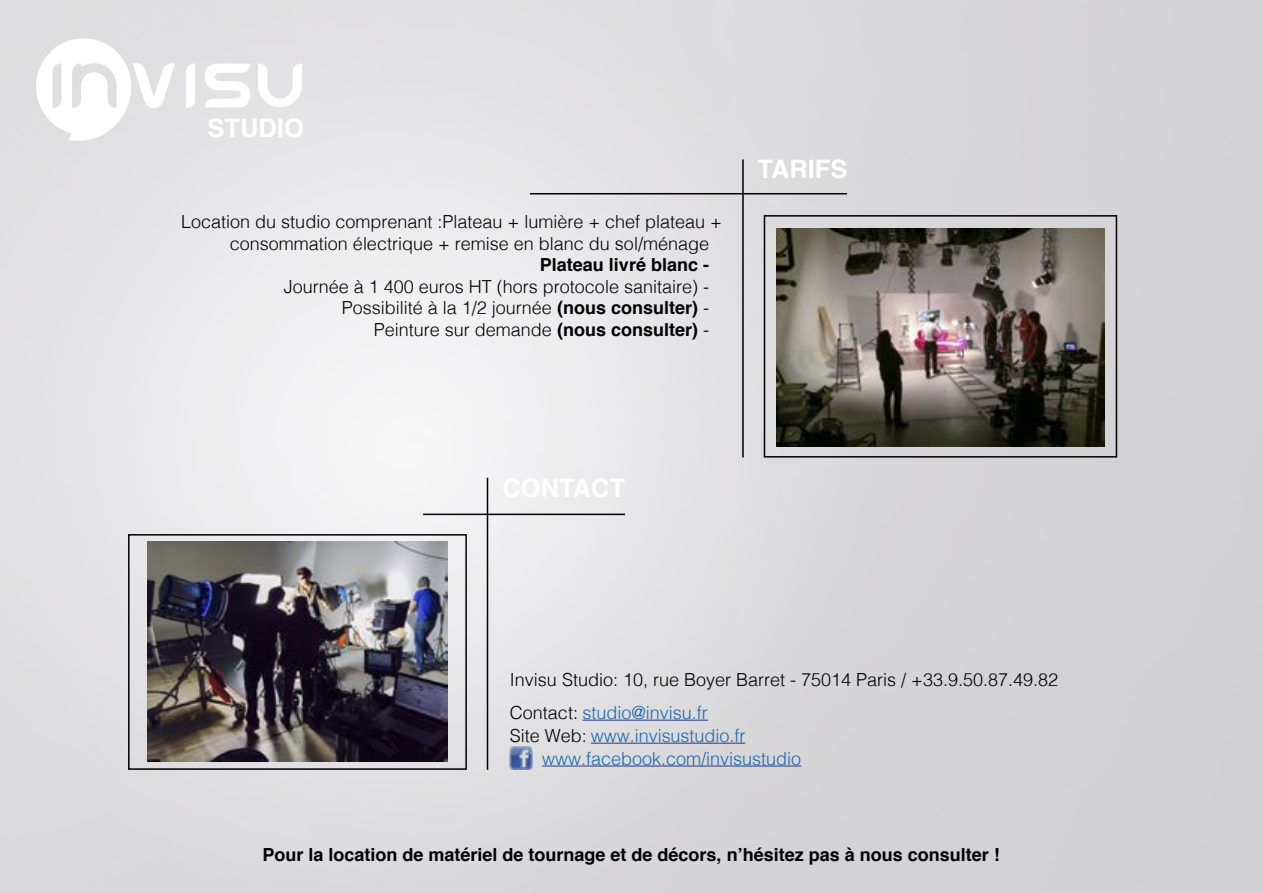
<style>
.page{position:relative;width:1263px;height:893px;background:#fff}
.page>*{position:absolute;margin:0;border:0;box-sizing:border-box;transform-origin:0 0}
.t1{font:700 25.5px "Helvetica";color:#fff}
.t2{font:300 18px/21.6px "Helvetica";color:#000}
.t3{font:700 18px "Helvetica";color:#000}
.t4{font:300 18px/22.8px "Helvetica";color:#1a67b0}
.s1{font-weight:700}
.s2{color:#000}
</style>
<div class="page">
<img style="left:0;top:0;width:1263px;height:893px">
<img style="left:147px;top:541px;width:300px;height:221px">
<div style="left:128px;top:534px;width:339px;height:236px;border:2px solid #000"></div>
<div style="left:764px;top:215px;width:353px;height:243px;border:2px solid #000"></div>
<hr style="left:423px;top:514px;width:202px;height:1px;background:#000">
<hr style="left:530px;top:193px;width:317px;height:1px;background:#000">
<hr style="left:487px;top:478px;width:1px;height:292px;background:#000">
<hr style="left:742px;top:159px;width:2px;height:298px;background:#000">
<img style="left:777px;top:228px;width:327px;height:218px">
<hr style="left:591px;top:743px;width:154px;height:1px;background:#283583">
<hr style="left:542px;top:766px;width:259px;height:1px;background:#283583">
<svg style="left:204px;top:63px;width:98px;height:45px"></svg>
<svg style="left:24px;top:35px;width:151px;height:106px"></svg>
<svg style="left:186px;top:63px;width:9px;height:45px"></svg>
<img style="left:510px;top:747px;width:23px;height:23px">
<hr style="left:582px;top:720px;width:126px;height:1px;background:#283583">
<h1 class="t1" style="left:208px;top:107px;width:98px">STUDIO</h1>
<p class="t2" style="left:230px;top:210px;width:494px;text-indent:-49px">Location du studio comprenant :Plateau + lumière + chef plateau + consommation électrique + remise en blanc du sol/ménage</p>
<p class="t3" style="left:540px;top:250px;width:171px">Plateau livré blanc -</p>
<p class="t2" style="left:284px;top:274px;width:427px;text-align:right">Journée à 1 400 euros HT (hors protocole sanitaire) -<br>Possibilité à la 1/2 journée <span class="s1">(nous consulter)</span> -<br>Peinture sur demande <span class="s1">(nous consulter)</span> -</p>
<h1 class="t1" style="left:757px;top:148px;width:92px">TARIFS</h1>
<p class="t2" style="left:510px;top:667px;width:550px">Invisu Studio: 10, rue Boyer Barret - 75014 Paris / +33.9.50.87.49.82</p>
<p class="t4" style="left:510px;top:700px;width:199px"><span class="s2">Contact:</span> studio@invisu.fr</p>
<p class="t4" style="left:542px;top:723px;width:261px;text-indent:-32px"><span class="s2">Site Web:</span> www.invisustudio.fr www.facebook.com/invisustudio</p>
<p class="t3" style="left:262px;top:840px;width:739px">Pour la location de matériel de tournage et de décors, n’hésitez pas à nous consulter !</p>
</div>
